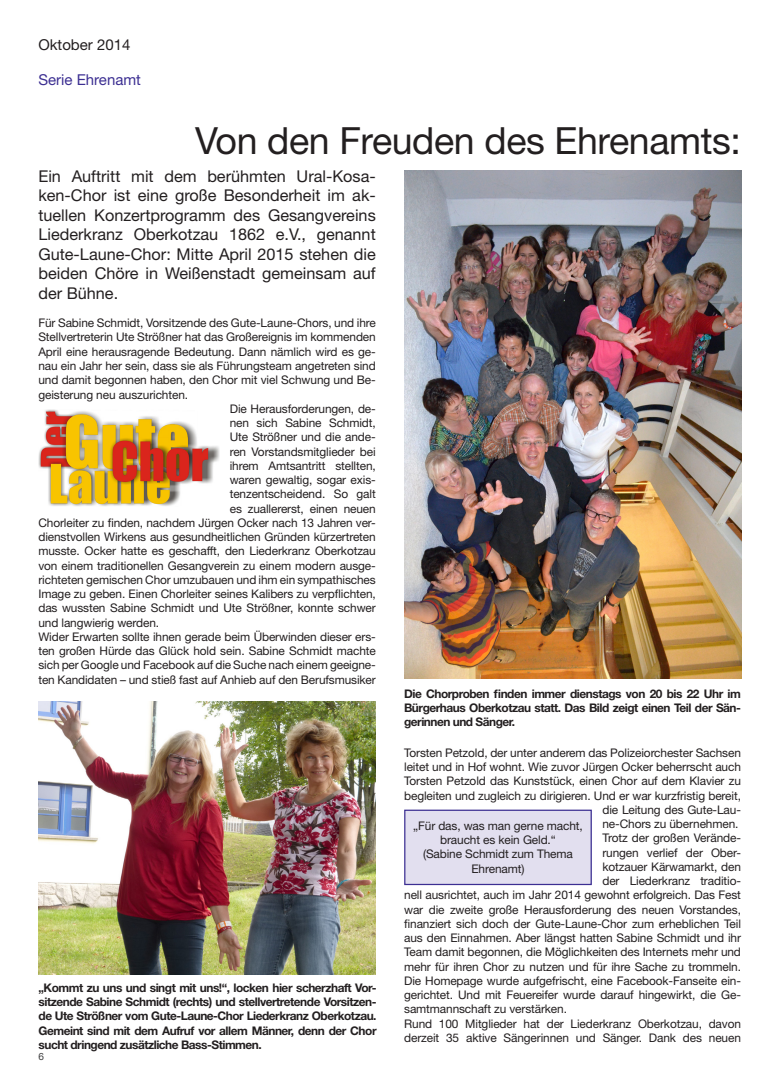
<style>
.page{position:relative;width:780px;height:1088px;background:#fff}
.page>*{position:absolute;margin:0;border:0;box-sizing:border-box;transform-origin:0 0}
.t1{font:37.5px "Helvetica Neue LT Std";letter-spacing:-.01em;color:#231f20}
.t2{font:16.25px/19.5px "Helvetica Neue LT Std";color:#231f20;text-align:justify}
.t3{font:15px "Helvetica Neue LT Std";color:#3c2f92}
.t4{font:15px "Helvetica Neue LT Std";color:#231f20}
.t5{font:11.88px/14.2px "Helvetica Neue LT Std";letter-spacing:-.01em;color:#231f20;text-align:justify}
.t6{font:700 11.88px/14.2px "Helvetica Neue LT Std";letter-spacing:-.04em;color:#231f20;text-align:justify}
.Fliesstext{font:10px "Helvetica Neue LT Std";color:#3e3e3f}
</style>
<div class="page">
<img style="left:404px;top:170px;width:337px;height:509px">
<img style="left:38px;top:702px;width:338px;height:272px">
<img style="left:38px;top:409px;width:181px;height:97px">
<div style="left:405px;top:810px;width:186px;height:74px;background:#e2dfef"></div>
<div style="left:404px;top:809px;width:187px;height:76px;border:1px solid #3c2f92"></div>
<p class="t4" style="left:38px;top:35px;width:93px">Oktober 2014</p>
<p class="t3" style="left:38px;top:70px;width:104px">Serie Ehrenamt</p>
<p class="t1" style="left:195px;top:119px;width:547px">Von den Freuden des Ehrenamts:</p>
<p class="t2" style="left:38px;top:166px;width:339px">Ein Auftritt mit dem berühmten Ural-Kosa&shy;ken-Chor ist eine große Besonderheit im ak&shy;tuellen Konzertprogramm des Gesangvereins Liederkranz Oberkotzau 1862 e.V., genannt Gute-Laune-Chor: Mitte April 2015 stehen die beiden Chöre in Weißenstadt gemeinsam auf der Bühne.</p>
<p class="t5" style="left:38px;top:316px;width:339px">Für Sabine Schmidt, Vorsitzende des Gute-Laune-Chors, und ihre Stellvertreterin Ute Strößner hat das Großereignis im kommenden April eine herausragende Bedeutung. Dann nämlich wird es ge&shy;nau ein Jahr her sein, dass sie als Führungsteam angetreten sind und damit begonnen haben, den Chor mit viel Schwung und Be&shy;geisterung neu auszurichten.</p>
<p class="t5" style="left:230px;top:401px;width:147px">Die Herausforderungen, de-</p>
<p class="t5" style="left:230px;top:415px;width:147px">nen sich Sabine Schmidt,</p>
<p class="t5" style="left:230px;top:430px;width:147px">Ute Strößner und die ande-</p>
<p class="t5" style="left:230px;top:444px;width:147px">ren Vorstandsmitglieder bei</p>
<p class="t5" style="left:230px;top:458px;width:147px">ihrem Amtsantritt stellten,</p>
<p class="t5" style="left:230px;top:472px;width:147px">waren gewaltig, sogar exis-</p>
<p class="t5" style="left:230px;top:487px;width:147px">tenzentscheidend. So galt</p>
<p class="t5" style="left:230px;top:501px;width:147px">es zuallererst, einen neuen</p>
<p class="t5" style="left:38px;top:515px;width:339px">Chorleiter zu finden, nachdem Jürgen Ocker nach 13 Jahren ver-</p>
<p class="t5" style="left:38px;top:529px;width:339px">dienstvollen Wirkens aus gesundheitlichen Gründen kürzertreten</p>
<p class="t5" style="left:38px;top:544px;width:339px">musste. Ocker hatte es geschafft, den Liederkranz Oberkotzau</p>
<p class="t5" style="left:38px;top:558px;width:339px">von einem traditionellen Gesangverein zu einem modern ausge-</p>
<p class="t5" style="left:38px;top:572px;width:339px">richteten gemischen Chor umzubauen und ihm ein sympathisches</p>
<p class="t5" style="left:38px;top:586px;width:339px">Image zu geben. Einen Chorleiter seines Kalibers zu verpflichten,</p>
<p class="t5" style="left:38px;top:601px;width:339px">das wussten Sabine Schmidt und Ute Strößner, konnte schwer</p>
<p class="t5" style="left:38px;top:615px;width:122px">und langwierig werden.</p>
<p class="t5" style="left:38px;top:629px;width:339px">Wider Erwarten sollte ihnen gerade beim Überwinden dieser ers&shy;ten großen Hürde das Glück hold sein. Sabine Schmidt machte sich per Google und Facebook auf die Suche nach einem geeigne&shy;ten Kandidaten – und stieß fast auf Anhieb auf den Berufsmusiker</p>
<p class="t6" style="left:39px;top:980px;width:339px">„Kommt zu uns und singt mit uns!“, locken hier scherzhaft Vor&shy;sitzende Sabine Schmidt (rechts) und stellvertretende Vorsitzen&shy;de Ute Strößner vom Gute-Laune-Chor Liederkranz Oberkotzau.<br>Gemeint sind mit dem Aufruf vor allem Männer, denn der Chor sucht dringend zusätzliche Bass-Stimmen.</p>
<p class="Fliesstext" style="left:39px;top:1050px;width:7px">6</p>
<p class="t6" style="left:404px;top:686px;width:338px">Die Chorproben finden immer dienstags von 20 bis 22 Uhr im Bürgerhaus Oberkotzau statt. Das Bild zeigt einen Teil der Sän&shy;gerinnen und Sänger.</p>
<p class="t5" style="left:404px;top:745px;width:338px;text-align:right">Torsten Petzold, der unter anderem das Polizeiorchester Sachsen leitet und in Hof wohnt. Wie zuvor Jürgen Ocker beherrscht auch Torsten Petzold das Kunststück, einen Chor auf dem Klavier zu begleiten und zugleich zu dirigieren. Und er war kurzfristig bereit, die Leitung des Gute-Lau-<br>ne-Chors zu übernehmen.</p>
<p class="t5" style="left:602px;top:831px;width:140px">Trotz der großen Verände-</p>
<p class="t5" style="left:602px;top:845px;width:140px">rungen verlief der Ober-</p>
<p class="t5" style="left:602px;top:859px;width:140px">kotzauer Kärwamarkt, den</p>
<p class="t5" style="left:602px;top:873px;width:140px">der Liederkranz traditio-</p>
<p class="t5" style="left:404px;top:888px;width:338px">nell ausrichtet, auch im Jahr 2014 gewohnt erfolgreich. Das Fest</p>
<p class="t5" style="left:404px;top:902px;width:338px">war die zweite große Herausforderung des neuen Vorstandes,</p>
<p class="t5" style="left:404px;top:916px;width:338px">finanziert sich doch der Gute-Laune-Chor zum erheblichen Teil</p>
<p class="t5" style="left:404px;top:930px;width:338px">aus den Einnahmen. Aber längst hatten Sabine Schmidt und ihr</p>
<p class="t5" style="left:404px;top:945px;width:338px">Team damit begonnen, die Möglichkeiten des Internets mehr und</p>
<p class="t5" style="left:404px;top:959px;width:338px">mehr für ihren Chor zu nutzen und für ihre Sache zu trommeln.</p>
<p class="t5" style="left:404px;top:973px;width:338px">Die Homepage wurde aufgefrischt, eine Facebook-Fanseite ein-</p>
<p class="t5" style="left:404px;top:987px;width:338px">gerichtet. Und mit Feuereifer wurde darauf hingewirkt, die Ge-</p>
<p class="t5" style="left:404px;top:1002px;width:164px">samtmannschaft zu verstärken.</p>
<p class="t5" style="left:404px;top:1016px;width:338px">Rund 100 Mitglieder hat der Liederkranz Oberkotzau, davon derzeit 35 aktive Sängerinnen und Sänger. Dank des neuen</p>
<p class="t5" style="left:413px;top:818px;width:171px;text-align:center">„Für das, was man gerne macht, braucht es kein Geld.“</p>
<p class="t5" style="left:423px;top:846px;width:151px;line-height:15px;text-align:center">(Sabine Schmidt zum Thema<br>Ehrenamt)</p>
</div>
